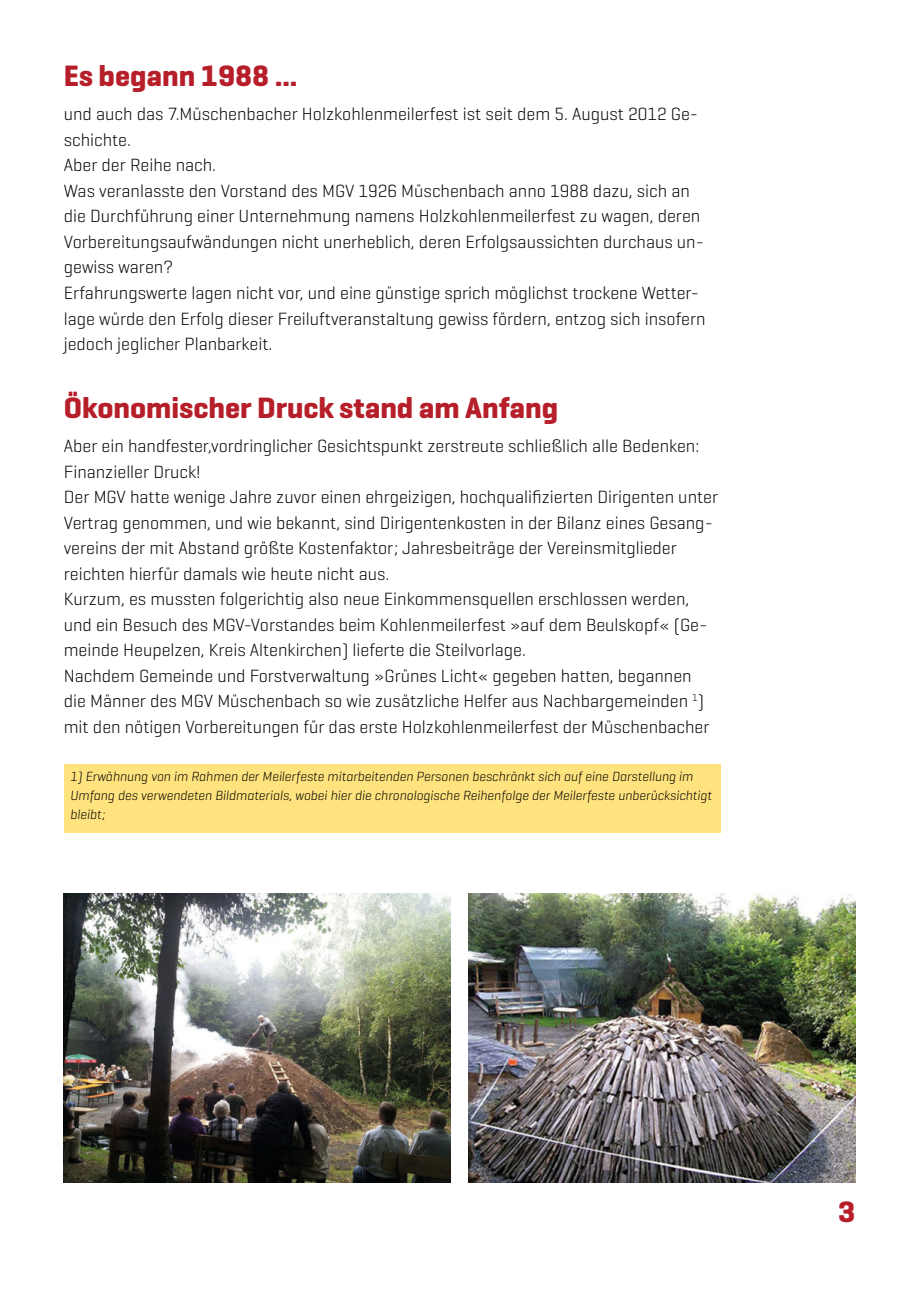
<style>
.page{position:relative;width:919px;height:1289px;background:#fff}
.page>*{position:absolute;margin:0;border:0;box-sizing:border-box;transform-origin:0 0}
.t1{font:700 30px "Geogrotesque";color:#b61f29}
.t2{font:300 18px/25.5px "Geogrotesque";color:#000}
.t3{font:italic 300 13.5px/19.2px "Geogrotesque";color:#000}
</style>
<div class="page">
<div style="left:64px;top:764px;width:656px;height:68px;background:#ffe37e"></div>
<img style="left:468px;top:893px;width:387px;height:289px">
<img style="left:64px;top:893px;width:387px;height:289px">
<h1 class="t1" style="left:64px;top:57px;width:235px">Es begann 1988 …</h1>
<p class="t2" style="left:64px;top:101px;width:643px">und auch das 7.Müschenbacher Holzkohlenmeilerfest ist seit dem 5. August 2012 Ge&shy;schichte.<br>Aber der Reihe nach.<br>Was veranlasste den Vorstand des MGV 1926 Müschenbach anno 1988 dazu, sich an die Durchführung einer Unternehmung namens Holzkohlenmeilerfest zu wagen, deren Vorbereitungsaufwändungen nicht unerheblich, deren Erfolgsaussichten durchaus un&shy;gewiss waren?<br>Erfahrungswerte lagen nicht vor, und eine günstige sprich möglichst trockene Wetter&shy;lage würde den Erfolg dieser Freiluftveranstaltung gewiss fördern, entzog sich insofern jedoch jeglicher Planbarkeit.</p>
<h1 class="t1" style="left:64px;top:389px;width:496px">Ökonomischer Druck stand am Anfang</h1>
<p class="t2" style="left:64px;top:432px;width:655px">Aber ein handfester,vordringlicher Gesichtspunkt zerstreute schließlich alle Bedenken:<br>Finanzieller Druck!<br>Der MGV hatte wenige Jahre zuvor einen ehrgeizigen, hochqualifizierten Dirigenten unter Vertrag genommen, und wie bekannt, sind Dirigentenkosten in der Bilanz eines Gesang&shy;vereins der mit Abstand größte Kostenfaktor; Jahresbeiträge der Vereinsmitglieder reichten hierfür damals wie heute nicht aus.<br>Kurzum, es mussten folgerichtig also neue Einkommensquellen erschlossen werden, und ein Besuch des MGV-Vorstandes beim Kohlenmeilerfest »auf dem Beulskopf« (Ge&shy;meinde Heupelzen, Kreis Altenkirchen) lieferte die Steilvorlage.<br>Nachdem Gemeinde und Forstverwaltung »Grünes Licht« gegeben hatten, begannen die Männer des MGV Müschenbach so wie zusätzliche Helfer aus Nachbargemeinden <sup>1</sup>) mit den nötigen Vorbereitungen für das erste Holzkohlenmeilerfest der Müschenbacher</p>
<p class="t3" style="left:70px;top:766px;width:643px">1) Erwähnung von im Rahmen der Meilerfeste mitarbeitenden Personen beschränkt sich auf eine Darstellung im<br>Umfang des verwendeten Bildmaterials, wobei hier die chronologische Reihenfolge der Meilerfeste unberücksichtigt bleibt;</p>
<h1 class="t1" style="left:838px;top:1193px;width:19px">3</h1>
</div>
